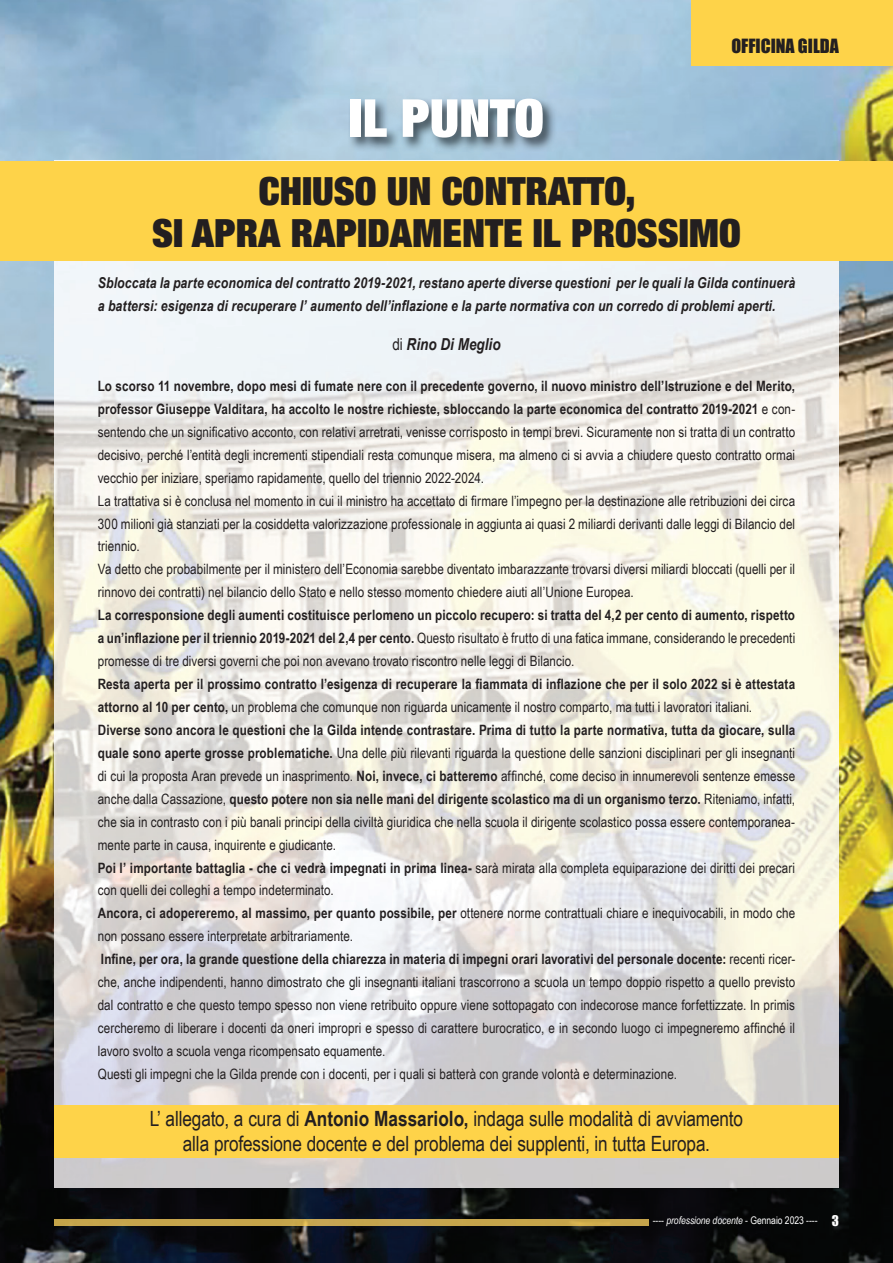
<style>
.page{position:relative;width:893px;height:1263px;background:#fff}
.page>*{position:absolute;margin:0;border:0;box-sizing:border-box;transform-origin:0 0}
.t1{font:900 expanded 52.5px "Helvetica Neue";color:#fff}
.t2{font:900 expanded 39px/42.3px "Helvetica Neue";color:#231f20;text-align:center}
.t3{font:21px/25px "Arial Narrow";letter-spacing:-.005em;color:#231f20;text-align:center}
.t4{font:18px "Impact";color:#231f20}
.t5{font:italic 700 16.5px "Arial Narrow";color:#231f20}
.t6{font:italic 700 15px/22.6px "Arial Narrow";letter-spacing:.01em;color:#231f20}
.t7{font:14.25px/23px "Arial Narrow";letter-spacing:.005em;color:#231f20}
.t8{font:700 14.25px/23px "Arial Narrow";letter-spacing:.01em;color:#231f20;text-align:justify}
.t9{font:10.5px "Arial Narrow";letter-spacing:-.005em;color:#fff}
.s1{font-weight:400;font-style:normal}
.s2{font-weight:700}
.s3{font-weight:400}
.s4{font-style:italic}
.s5{font-family:"Impact";font-size:13.5px}
</style>
<div class="page">
<img style="left:0;top:0;width:893px;height:1263px">
<img style="left:54px;top:260px;width:785px;height:618px">
<img style="left:54px;top:878px;width:785px;height:309px">
<div style="left:54px;top:1106px;width:785px;height:52px;background:#fed349"></div>
<div style="left:0;top:161px;width:893px;height:99px;background:#fed349"></div>
<img style="left:348px;top:96px;width:209px;height:56px">
<div style="left:692px;top:0;width:201px;height:65px;background:#fed349"></div>
<div style="left:54px;top:1219px;width:594px;height:6px;background:#c5a44c"></div>
<h1 class="t1" style="left:349px;top:85px;width:196px">IL PUNTO</h1>
<p class="t4" style="left:731px;top:32px;width:109px">OFFICINA GILDA</p>
<h2 class="t2" style="left:152px;top:169px;width:590px">CHIUSO UN CONTRATTO,<br>SI APRA RAPIDAMENTE IL PROSSIMO</h2>
<p class="t6" style="left:98px;top:271px;width:699px">Sbloccata la parte economica del contratto 2019-2021, restano aperte diverse questioni per le quali la Gilda continuerà a battersi: esigenza di recuperare l’ aumento dell’inflazione e la parte normativa con un corredo di problemi aperti.</p>
<p class="t5" style="left:392px;top:331px;width:110px"><span class="s1">di</span> Rino Di Meglio</p>
<p class="t7" style="left:98px;top:374px;width:699px"><span class="s2">Lo scorso 11 novembre, dopo mesi di fumate nere con il precedente governo, il nuovo ministro dell’Istruzione e del Merito, professor Giuseppe Valditara, ha accolto le nostre richieste, sbloccando la parte economica del contratto 2019-2021</span> e con&shy;sentendo che un significativo acconto, con relativi arretrati, venisse corrisposto in tempi brevi. Sicuramente non si tratta di un contratto decisivo, perché l’entità degli incrementi stipendiali resta comunque misera, ma almeno ci si avvia a chiudere questo contratto ormai vecchio per iniziare, speriamo rapidamente, quello del triennio 2022-2024.<br>La trattativa si è conclusa nel momento in cui il ministro ha accettato di firmare l’impegno per la destinazione alle retribuzioni dei circa 300 milioni già stanziati per la cosiddetta valorizzazione professionale in aggiunta ai quasi 2 miliardi derivanti dalle leggi di Bilancio del triennio.<br>Va detto che probabilmente per il ministero dell’Economia sarebbe diventato imbarazzante trovarsi diversi miliardi bloccati (quelli per il rinnovo dei contratti) nel bilancio dello Stato e nello stesso momento chiedere aiuti all’Unione Europea.</p>
<p class="t8" style="left:98px;top:603px;width:699px">La corresponsione degli aumenti costituisce perlomeno un piccolo recupero: si tratta del 4,2 per cento di aumento, rispetto a un’inflazione per il triennio 2019-2021 del 2,4 per cento. <span class="s3">Questo risultato è frutto di una fatica immane, considerando le precedenti promesse di tre diversi governi che poi non avevano trovato riscontro nelle leggi di Bilancio.</span></p>
<p class="t7" style="left:98px;top:672px;width:699px"><span class="s2">Resta aperta per il prossimo contratto l’esigenza di recuperare la fiammata di inflazione che per il solo 2022 si è attestata attorno al 10 per cento,</span> un problema che comunque non riguarda unicamente il nostro comparto, ma tutti i lavoratori italiani.<br><span class="s2">Diverse sono ancora le questioni che la Gilda intende contrastare. Prima di tutto la parte normativa, tutta da giocare, sulla quale sono aperte grosse problematiche.</span> Una delle più rilevanti riguarda la questione delle sanzioni disciplinari per gli insegnanti di cui la proposta Aran prevede un inasprimento. <span class="s2">Noi, invece, ci batteremo</span> affinché, come deciso in innumerevoli sentenze emesse anche dalla Cassazione, <span class="s2">questo potere non sia nelle mani del dirigente scolastico ma di un organismo terzo.</span> Riteniamo, infatti, che sia in contrasto con i più banali principi della civiltà giuridica che nella scuola il dirigente scolastico possa essere contemporanea&shy;mente parte in causa, inquirente e giudicante.<br><span class="s2">Poi l’ importante battaglia - che ci vedrà impegnati in prima linea-</span> sarà mirata alla completa equiparazione dei diritti dei precari con quelli dei colleghi a tempo indeterminato.<br><span class="s2">Ancora, ci adopereremo, al massimo, per quanto possibile, per</span> ottenere norme contrattuali chiare e inequivocabili, in modo che non possano essere interpretate arbitrariamente.<br><span class="s2">Infine, per ora, la grande questione della chiarezza in materia di impegni orari lavorativi del personale docente:</span> recenti ricer&shy;che, anche indipendenti, hanno dimostrato che gli insegnanti italiani trascorrono a scuola un tempo doppio rispetto a quello previsto dal contratto e che questo tempo spesso non viene retribuito oppure viene sottopagato con indecorose mance forfettizzate. In primis cercheremo di liberare i docenti da oneri impropri e spesso di carattere burocratico, e in secondo luogo ci impegneremo affinché il lavoro svolto a scuola venga ricompensato equamente.<br>Questi gli impegni che la Gilda prende con i docenti, per i quali si batterà con grande volontà e determinazione.</p>
<h3 class="t3" style="left:150px;top:1105px;width:595px">L’ allegato, a cura di <span class="s2">Antonio Massariolo,</span> indaga sulle modalità di avviamento alla professione docente e del problema dei supplenti, in tutta Europa.</h3>
<p class="t9" style="left:653px;top:1213px;width:188px">---- <span class="s4">professione docente</span> - Gennaio 2023 ---- <span class="s5">3</span></p>
</div>
